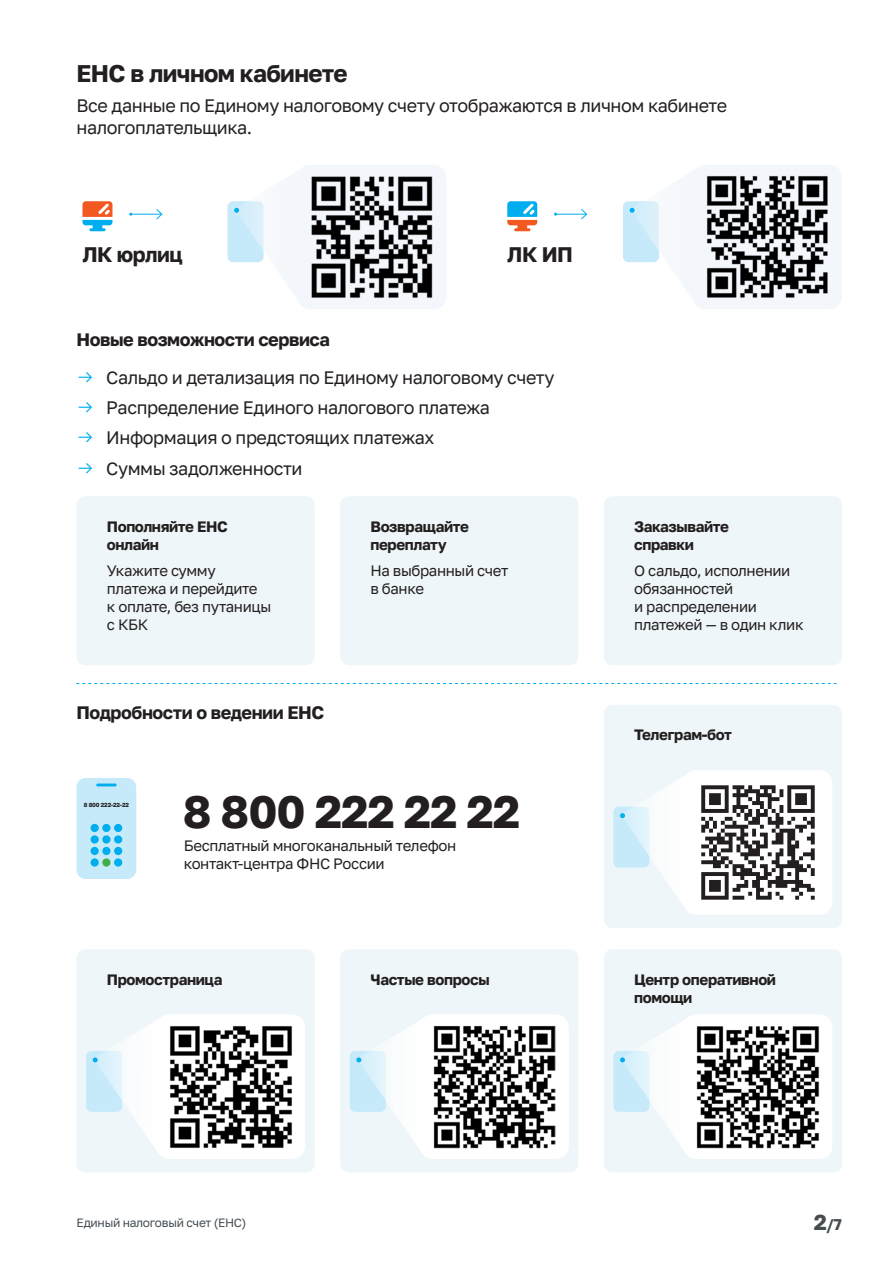
<style>
.page{position:relative;width:893px;height:1263px;background:#fff}
.page>*{position:absolute;margin:0;border:0;box-sizing:border-box;transform-origin:0 0}
.t1{font:700 45px "Golos Text";letter-spacing:-.025em;color:#231f20}
.t2{font:700 24px "Golos Text";letter-spacing:-.025em;color:#231f20}
.t3{font:700 21px "Golos Text";letter-spacing:-.025em;color:#231f20}
.t4{font:18px/30.2px "Golos Text";letter-spacing:-.025em;color:#231f20}
.t5{font:700 18px "Golos Text";letter-spacing:-.025em;color:#231f20}
.t6{font:700 15.45px "Golos Text";color:#454d52}
.t7{font:15px/18px "Golos Text";letter-spacing:-.025em;color:#231f20}
.t8{font:700 15px/18px "Golos Text";letter-spacing:-.025em;color:#231f20}
.t9{font:12px "Golos Text";letter-spacing:-.025em;color:#454d52}
.t10{font:700 5.85px "Golos Text";letter-spacing:-.025em;color:#231f20}
.s1{font-size:21.45px}
</style>
<div class="page">
<div style="left:298px;top:165px;width:148px;height:144px;background:#f3f7fb;border-radius:13px"></div>
<div style="left:227px;top:201px;width:37px;height:61px;background:#c6eafa;border-radius:5px"></div>
<svg style="left:234px;top:166px;width:71px;height:139px"></svg>
<div style="left:693px;top:165px;width:149px;height:144px;background:#f3f7fb;border-radius:13px"></div>
<div style="left:623px;top:201px;width:36px;height:61px;background:#c6eafa;border-radius:5px"></div>
<svg style="left:630px;top:169px;width:66px;height:132px"></svg>
<img style="left:311px;top:176px;width:122px;height:122px">
<img style="left:707px;top:176px;width:121px;height:122px">
<svg style="left:82px;top:201px;width:30px;height:30px"></svg>
<hr style="left:131px;top:214px;width:31px;height:1px;background:#00aeef">
<svg style="left:156px;top:209px;width:7px;height:11px"></svg>
<svg style="left:507px;top:201px;width:30px;height:30px"></svg>
<hr style="left:556px;top:214px;width:31px;height:1px;background:#00aeef">
<svg style="left:580px;top:209px;width:8px;height:11px"></svg>
<div style="left:77px;top:496px;width:238px;height:169px;background:#eff6f9;border-radius:9px"></div>
<div style="left:77px;top:949px;width:238px;height:223px;background:#eff6f9;border-radius:9px"></div>
<div style="left:340px;top:496px;width:238px;height:169px;background:#eff6f9;border-radius:9px"></div>
<div style="left:340px;top:949px;width:238px;height:223px;background:#eff6f9;border-radius:9px"></div>
<div style="left:604px;top:496px;width:238px;height:169px;background:#eff6f9;border-radius:9px"></div>
<div style="left:604px;top:949px;width:238px;height:223px;background:#eff6f9;border-radius:9px"></div>
<div style="left:604px;top:705px;width:238px;height:223px;background:#eff6f9;border-radius:9px"></div>
<div style="left:77px;top:778px;width:59px;height:101px;background:#c6eafa;border-radius:9px"></div>
<div style="left:91px;top:824px;width:8px;height:8px;background:#00aeef;border-radius:50%"></div>
<div style="left:102px;top:824px;width:9px;height:8px;background:#00aeef;border-radius:50%"></div>
<div style="left:114px;top:824px;width:8px;height:8px;background:#00aeef;border-radius:50%"></div>
<div style="left:91px;top:835px;width:8px;height:8px;background:#00aeef;border-radius:50%"></div>
<div style="left:102px;top:835px;width:9px;height:8px;background:#00aeef;border-radius:50%"></div>
<div style="left:114px;top:835px;width:8px;height:8px;background:#00aeef;border-radius:50%"></div>
<div style="left:91px;top:847px;width:8px;height:8px;background:#00aeef;border-radius:50%"></div>
<div style="left:102px;top:847px;width:9px;height:8px;background:#00aeef;border-radius:50%"></div>
<div style="left:114px;top:847px;width:8px;height:8px;background:#00aeef;border-radius:50%"></div>
<div style="left:91px;top:858px;width:8px;height:8px;background:#00aeef;border-radius:50%"></div>
<div style="left:102px;top:858px;width:9px;height:8px;background:#40ae49;border-radius:50%"></div>
<div style="left:114px;top:858px;width:8px;height:8px;background:#00aeef;border-radius:50%"></div>
<hr style="left:96px;top:783px;width:21px;height:3px;background:#00aeef">
<div style="left:156px;top:1014px;width:149px;height:145px;background:#fff;border-radius:13px"></div>
<div style="left:86px;top:1051px;width:36px;height:61px;background:#c6eafa;border-radius:5px"></div>
<svg style="left:93px;top:1016px;width:69px;height:133px"></svg>
<img style="left:170px;top:1026px;width:122px;height:122px">
<div style="left:420px;top:1014px;width:149px;height:145px;background:#fff;border-radius:13px"></div>
<div style="left:350px;top:1051px;width:36px;height:61px;background:#c6eafa;border-radius:5px"></div>
<svg style="left:356px;top:1019px;width:66px;height:132px"></svg>
<img style="left:433px;top:1025px;width:123px;height:123px">
<div style="left:684px;top:1014px;width:148px;height:145px;background:#fff;border-radius:13px"></div>
<div style="left:613px;top:1051px;width:36px;height:61px;background:#c6eafa;border-radius:5px"></div>
<svg style="left:620px;top:1019px;width:66px;height:134px"></svg>
<img style="left:697px;top:1026px;width:122px;height:122px">
<div style="left:684px;top:770px;width:148px;height:145px;background:#fff;border-radius:13px"></div>
<div style="left:613px;top:807px;width:36px;height:60px;background:#c6eafa;border-radius:5px"></div>
<svg style="left:620px;top:774px;width:67px;height:135px"></svg>
<img style="left:701px;top:785px;width:114px;height:115px">
<svg style="left:76px;top:683px;width:761px;height:1px"></svg>
<h2 class="t2" style="left:77px;top:59px;width:272px">ЕНС в личном кабинете</h2>
<p class="t4" style="left:77px;top:95px;width:652px;line-height:21.6px">Все данные по Единому налоговому счету отображаются в личном кабинете налогоплательщика.</p>
<p class="t3" style="left:82px;top:242px;width:102px">ЛК юрлиц</p>
<p class="t3" style="left:507px;top:242px;width:67px">ЛК ИП</p>
<p class="t5" style="left:77px;top:328px;width:255px">Новые возможности сервиса</p>
<p class="t4" style="left:106px;top:363px;width:450px">Сальдо и детализация по Единому налоговому счету Распределение Единого налогового платежа Информация о предстоящих платежах<br>Суммы задолженности</p>
<p class="t8" style="left:107px;top:517px;width:122px">Пополняйте ЕНС онлайн</p>
<p class="t7" style="left:107px;top:562px;width:166px">Укажите сумму платежа и перейдите<br>к оплате, без путаницы с КБК</p>
<p class="t5" style="left:77px;top:701px;width:249px">Подробности о ведении ЕНС</p>
<p class="t8" style="left:370px;top:517px;width:100px">Возвращайте переплату</p>
<p class="t7" style="left:370px;top:562px;width:139px">На выбранный счет в банке</p>
<p class="t10" style="left:84px;top:802px;width:47px">8 800 222-22-22</p>
<h1 class="t1" style="left:183px;top:785px;width:339px">8 800 222 22 22</h1>
<p class="t7" style="left:184px;top:836px;width:274px">Бесплатный многоканальный телефон контакт-центра ФНС России</p>
<p class="t8" style="left:107px;top:970px;width:117px">Промостраница</p>
<p class="t8" style="left:370px;top:970px;width:121px">Частые вопросы</p>
<p class="t8" style="left:634px;top:517px;width:96px">Заказывайте справки</p>
<p class="t7" style="left:634px;top:562px;width:171px">О сальдо, исполнении обязанностей<br>и распределении платежей — в один клик</p>
<p class="t8" style="left:634px;top:726px;width:99px">Телеграм-бот</p>
<p class="t8" style="left:634px;top:970px;width:143px">Центр оперативной помощи</p>
<p class="t9" style="left:77px;top:1215px;width:171px">Единый налоговый счет (ЕНС)</p>
<p class="t6" style="left:814px;top:1215px;width:30px"><span class="s1">2</span>/7</p>
</div>
